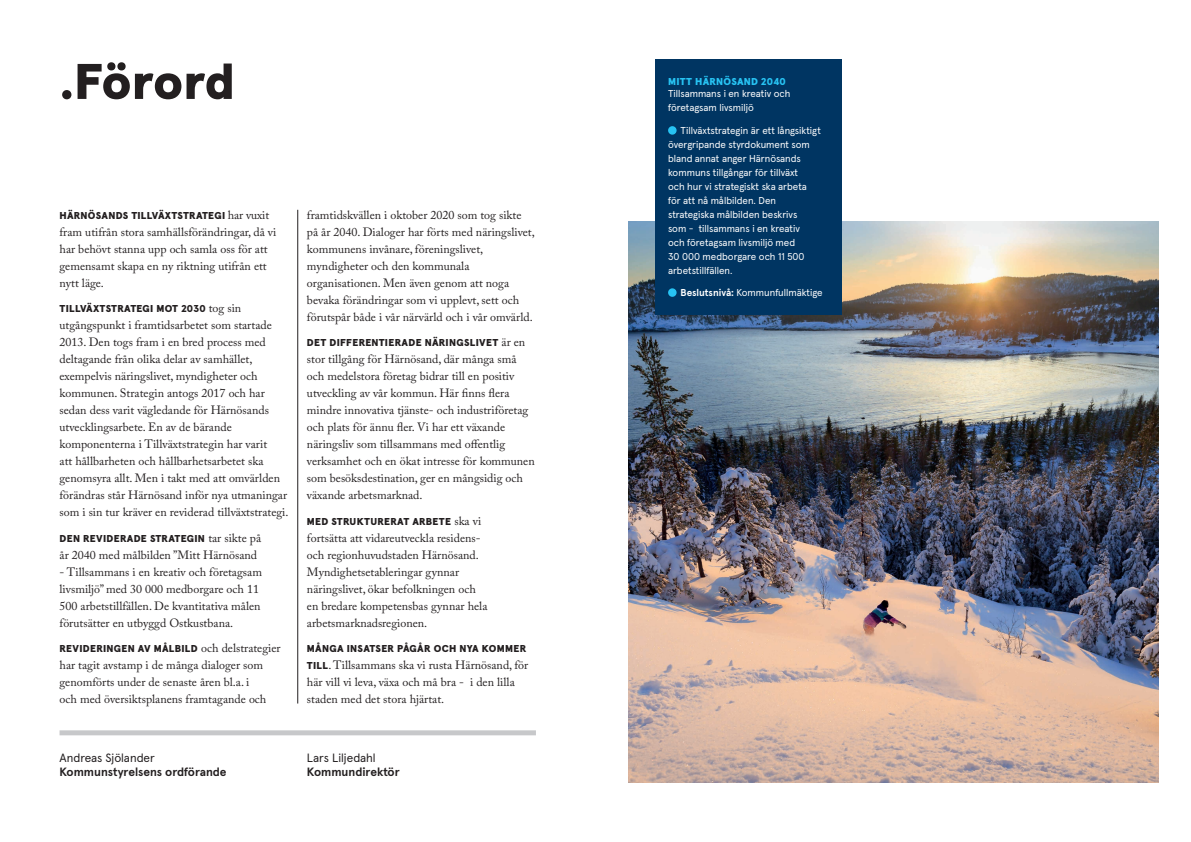
<style>
.page{position:relative;width:1191px;height:842px;background:#fff}
.page>*{position:absolute;margin:0;border:0;box-sizing:border-box;transform-origin:0 0}
.t1{font:900 50px "Apercu";letter-spacing:-.02em;color:#231f20}
.t2{font:12px/17px "Adobe Caslon Pro";color:#231f20}
.t3{font:700 12px "Apercu";color:#231f20}
.t4{font:12px "Apercu";color:#231f20}
.t5{font:10px/14px "Apercu";color:#fff}
.t6{font:900 10px "Apercu";letter-spacing:.025em;color:#231f20}
.t7{font:900 10px "Apercu";letter-spacing:.03em;color:#27c3f3}
.s1{font-family:"Adobe Caslon Pro";font-weight:400;font-size:12px}
.s2{font-family:"Apercu";font-weight:900;font-size:10px}
.s3{font-weight:700}
</style>
<div class="page">
<img style="left:628px;top:221px;width:530px;height:561px">
<div style="left:655px;top:60px;width:186px;height:255px;background:#003562"></div>
<hr style="left:297px;top:210px;width:1px;height:493px;background:#231f20">
<div style="left:668px;top:126px;width:8px;height:9px;background:#27c3f3;border-radius:50%"></div>
<div style="left:668px;top:288px;width:8px;height:9px;background:#27c3f3;border-radius:50%"></div>
<div style="left:60px;top:730px;width:476px;height:5px;background:#c7c8ca"></div>
<h1 class="t1" style="left:60px;top:42px;width:177px">.Förord</h1>
<p class="t6" style="left:60px;top:207px;width:211px">HÄRNÖSANDS TILLVÄXTSTRATEGI <span class="s1">har vuxit</span></p>
<p class="t2" style="left:60px;top:223px;width:218px">fram utifrån stora samhällsförändringar, då vi har behövt stanna upp och samla oss för att gemensamt skapa en ny riktning utifrån ett nytt läge.</p>
<p class="t6" style="left:60px;top:301px;width:183px">TILLVÄXTSTRATEGI MOT 2030 <span class="s1">tog sin</span></p>
<p class="t2" style="left:60px;top:316px;width:230px">utgångspunkt i framtidsarbetet som startade 2013. Den togs fram i en bred process med deltagande från olika delar av samhället, exempelvis näringslivet, myndigheter och kommunen. Strategin antogs 2017 och har sedan dess varit vägledande för Härnösands utvecklingsarbete. En av de bärande komponenterna i Tillväxtstrategin har varit<br>att hållbarheten och hållbarhetsarbetet ska genomsyra allt. Men i takt med att omvärlden förändras står Härnösand inför nya utmaningar som i sin tur kräver en reviderad tillväxtstrategi.</p>
<p class="t6" style="left:60px;top:530px;width:203px">DEN REVIDERADE STRATEGIN <span class="s1">tar sikte på</span></p>
<p class="t2" style="left:60px;top:546px;width:199px">år 2040 med målbilden ”Mitt Härnösand</p>
<p class="t2" style="left:60px;top:563px;width:204px">- Tillsammans i en kreativ och företagsam livsmiljö” med 30 000 medborgare och 11<br>500 arbetstillfällen. De kvantitativa målen förutsätter en utbyggd Ostkustbana.</p>
<p class="t6" style="left:60px;top:641px;width:223px">REVIDERINGEN AV MÅLBILD <span class="s1">och delstrategier</span></p>
<p class="t2" style="left:60px;top:656px;width:208px">har tagit avstamp i de många dialoger som genomförts under de senaste åren bl.a. i och med översiktsplanens framtagande och</p>
<p class="t4" style="left:60px;top:748px;width:97px">Andreas Sjölander</p>
<p class="t3" style="left:60px;top:762px;width:169px">Kommunstyrelsens ordförande</p>
<p class="t2" style="left:307px;top:206px;width:229px">framtidskvällen i oktober 2020 som tog sikte på år 2040. Dialoger har förts med näringslivet, kommunens invånare, föreningslivet, myndigheter och den kommunala organisationen. Men även genom att noga bevaka förändringar som vi upplevt, sett och förutspår både i vår närvärld och i vår omvärld.</p>
<p class="t6" style="left:307px;top:335px;width:220px">DET DIFFERENTIERADE NÄRINGSLIVET <span class="s1">är en</span></p>
<p class="t2" style="left:307px;top:350px;width:229px">stor tillgång för Härnösand, där många små och medelstora företag bidrar till en positiv utveckling av vår kommun. Här finns flera mindre innovativa tjänste- och industriföretag och plats för ännu fler. Vi har ett växande näringsliv som tillsammans med offentlig verksamhet och en ökat intresse för kommunen som besöksdestination, ger en mångsidig och växande arbetsmarknad.</p>
<p class="t6" style="left:307px;top:513px;width:176px">MED STRUKTURERAT ARBETE <span class="s1">ska vi</span></p>
<p class="t2" style="left:307px;top:529px;width:182px">fortsätta att vidareutveckla residens&shy;och regionhuvudstaden Härnösand.<br>Myndighetsetableringar gynnar näringslivet, ökar befolkningen och en bredare kompetensbas gynnar hela arbetsmarknadsregionen.</p>
<p class="t6" style="left:307px;top:641px;width:221px">MÅNGA INSATSER PÅGÅR OCH NYA KOMMER</p>
<p class="t2" style="left:307px;top:656px;width:223px"><span class="s2">TILL</span>. Tillsammans ska vi rusta Härnösand, för här vill vi leva, växa och må bra - i den lilla staden med det stora hjärtat.</p>
<p class="t4" style="left:307px;top:748px;width:70px">Lars Liljedahl</p>
<p class="t3" style="left:307px;top:762px;width:94px">Kommundirektör</p>
<p class="t7" style="left:668px;top:73px;width:119px">MITT HÄRNÖSAND 2040</p>
<p class="t5" style="left:668px;top:86px;width:124px">Tillsammans i en kreativ och företagsam livsmiljö</p>
<p class="t5" style="left:668px;top:122px;width:154px;text-indent:13px">Tillväxtstrategin är ett långsiktigt övergripande styrdokument som bland annat anger Härnösands kommuns tillgångar för tillväxt<br>och hur vi strategiskt ska arbeta för att nå målbilden. Den strategiska målbilden beskrivs<br>som - tillsammans i en kreativ<br>och företagsam livsmiljö med<br>30 000 medborgare och 11 500 arbetstillfällen.</p>
<p class="t5" style="left:680px;top:285px;width:144px"><span class="s3">Beslutsnivå:</span> Kommunfullmäktige</p>
</div>
